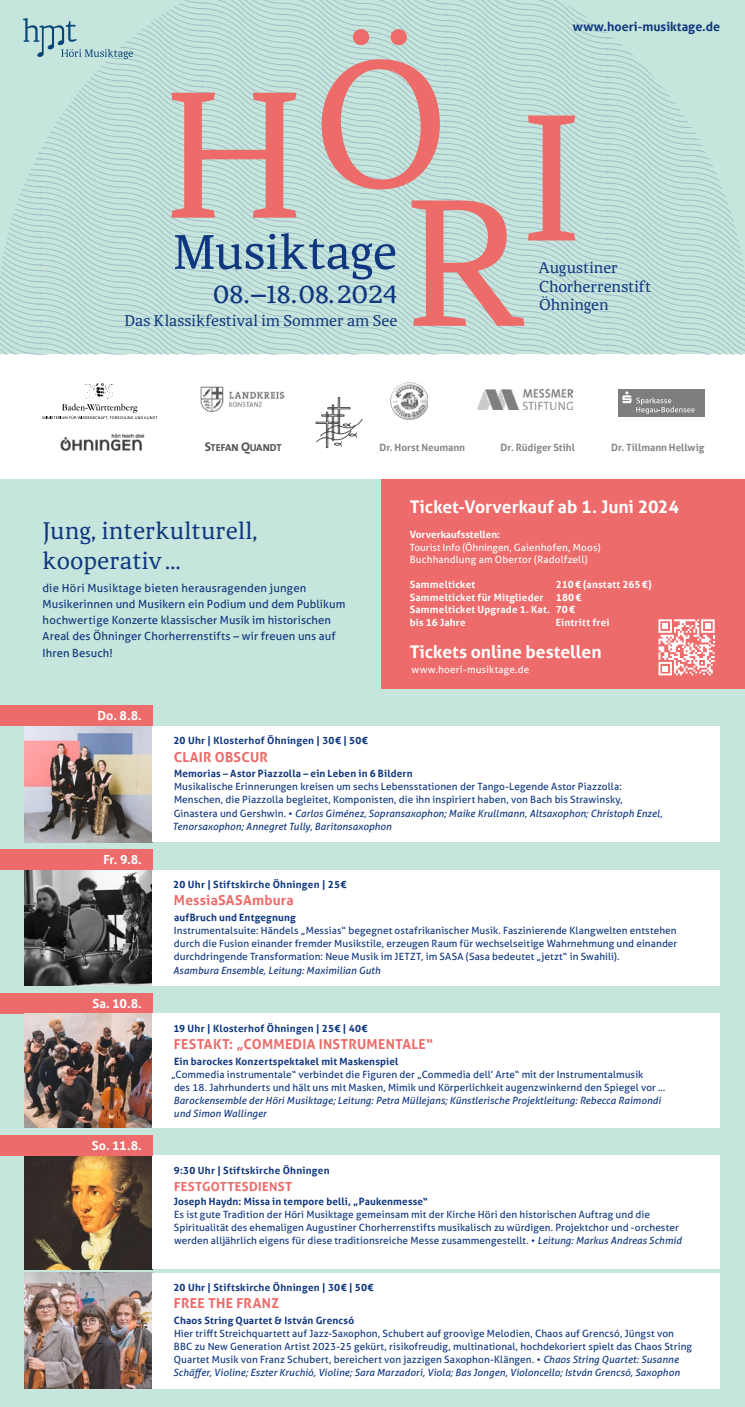
<style>
.page{position:relative;width:745px;height:1407px;background:#fff}
.page>*{position:absolute;margin:0;border:0;box-sizing:border-box;transform-origin:0 0}
.t1{font:50.5px "Brela";letter-spacing:-.015em;color:#0f377f}
.t2{font:29.62px "Brela";color:#0f377f}
.t3{font:25px/30px "Brela";color:#0f377f}
.t4{font:700 17.5px "Aller";color:#fff}
.t5{font:16.25px/18.8px "Brela";letter-spacing:-.005em;color:#0f377f}
.t6{font:700 13.75px "Aller";letter-spacing:.02em;color:#ed6b69}
.t7{font:700 12.5px "Aller";letter-spacing:-.01em;color:#fff}
.t8{font:700 12.5px "Aller";color:#0f377f}
.t9{font:700 12.5px "Aller";letter-spacing:.025em;color:#ed6b69}
.t10{font:11.25px/16.2px "Aller";letter-spacing:.01em;color:#0f377f}
.t11{font:700 10.25px "The Sans Office";color:#565656}
.t12{font:10px/13.1px "Aller";letter-spacing:.01em;color:#0f377f}
.t13{font:700 10px "Aller";letter-spacing:.02em;color:#0f377f}
.t14{font:italic 10px/13.1px "Aller";letter-spacing:.005em;color:#0f377f}
.t15{font:700 10px/12.5px "Aller";letter-spacing:.015em;color:#fff}
.t16{font:10px/12.5px "Aller";letter-spacing:.015em;color:#fff}
.t17{font:700 10px "Aller";color:#878786}
.t18{font:700 10px "Aller";letter-spacing:-.005em;color:#fff}
.s1{font-family:"Futura LT Pro"}
.s2{font-size:12.62px}
.s3{font-style:italic}
</style>
<div class="page">
<div style="left:0;top:479px;width:744px;height:928px;background:#c6e5dc"></div>
<div style="left:0;top:705px;width:152px;height:21px;background:#ed6b6a"></div>
<img style="left:25px;top:726px;width:127px;height:116px">
<div style="left:152px;top:726px;width:567px;height:116px;background:#fff"></div>
<img style="left:25px;top:870px;width:127px;height:116px">
<div style="left:152px;top:870px;width:567px;height:116px;background:#fff"></div>
<div style="left:0;top:849px;width:152px;height:21px;background:#ed6b6a"></div>
<div style="left:0;top:993px;width:152px;height:21px;background:#ed6b6a"></div>
<img style="left:25px;top:1014px;width:127px;height:114px">
<div style="left:152px;top:1014px;width:567px;height:114px;background:#fff"></div>
<div style="left:381px;top:479px;width:363px;height:210px;background:#ed6b6a"></div>
<svg style="left:0;top:0;width:744px;height:355px;background:#c3d5cf"></svg>
<svg style="left:658px;top:619px;width:56px;height:56px"></svg>
<img style="left:25px;top:1272px;width:127px;height:116px">
<div style="left:152px;top:1272px;width:567px;height:116px;background:#fff"></div>
<img style="left:25px;top:1156px;width:127px;height:113px">
<div style="left:152px;top:1156px;width:567px;height:113px;background:#fff"></div>
<div style="left:0;top:1135px;width:152px;height:21px;background:#ed6b6a"></div>
<img style="left:85px;top:383px;width:30px;height:16px">
<svg style="left:43px;top:404px;width:114px;height:15px"></svg>
<img style="left:477px;top:390px;width:95px;height:19px">
<img style="left:390px;top:382px;width:37px;height:37px">
<img style="left:200px;top:387px;width:84px;height:24px">
<img style="left:54px;top:417px;width:97px;height:34px">
<svg style="left:315px;top:397px;width:47px;height:51px"></svg>
<div style="left:617px;top:389px;width:86px;height:28px;background:#7d7d7d"></div>
<svg style="left:622px;top:391px;width:72px;height:23px"></svg>
<h1 class="t1" style="left:173px;top:221px;width:226px">Musiktage</h1>
<h2 class="t2" style="left:213px;top:274px;width:186px">08.<span class="s1">–</span>18.08.2024</h2>
<h3 class="t5" style="left:124px;top:311px;width:274px">Das Klassikfestival im Sommer am See</h3>
<p class="t8" style="left:572px;top:19px;width:149px">www.hoeri-musiktage.de</p>
<h3 class="t5" style="left:539px;top:257px;width:113px">Augustiner<br>Chorherrenstift<br>Öhningen</h3>
<p class="t11" style="left:204px;top:441px;width:78px"><span class="s2">S</span>TEFAN <span class="s2">Q</span>UANDT</p>
<p class="t17" style="left:500px;top:441px;width:76px">Dr. Rüdiger Stihl</p>
<p class="t17" style="left:610px;top:441px;width:95px">Dr. Tillmann Hellwig</p>
<p class="t17" style="left:379px;top:441px;width:87px">Dr. Horst Neumann</p>
<h3 class="t3" style="left:43px;top:515px;width:217px">Jung, interkulturell, kooperativ…</h3>
<p class="t10" style="left:43px;top:579px;width:304px">die Höri Musiktage bieten herausragenden jungen Musikerinnen und Musikern ein Podium und dem Publikum hochwertige Konzerte klassischer Musik im historischen Areal des Öhninger Chorherrenstifts – wir freuen uns auf Ihren Besuch!</p>
<p class="t7" style="left:97px;top:708px;width:46px">Do. 8.8.</p>
<h3 class="t4" style="left:409px;top:496px;width:270px">Ticket-Vorverkauf ab 1. Juni 2024</h3>
<p class="t18" style="left:409px;top:528px;width:92px">Vorverkaufsstellen:</p>
<p class="t16" style="left:409px;top:541px;width:192px">Tourist Info (Öhningen, Gaienhofen, Moos)<br>Buchhandlung am Obertor (Radolfzell)</p>
<p class="t15" style="left:409px;top:578px;width:67px">Sammelticket</p>
<p class="t15" style="left:409px;top:578px;width:243px;text-indent:146px">210€ (anstatt 265€)<br>Sammelticket für Mitglieder 180€<br>Sammelticket Upgrade 1. Kat. 70€<br>bis 16 Jahre</p>
<p class="t15" style="left:555px;top:616px;width:55px">Eintritt frei</p>
<h3 class="t4" style="left:409px;top:641px;width:193px">Tickets online bestellen</h3>
<p class="t16" style="left:411px;top:663px;width:119px">www.hoeri-musiktage.de</p>
<p class="t7" style="left:103px;top:851px;width:40px">Fr. 9.8.</p>
<p class="t7" style="left:92px;top:995px;width:51px">Sa. 10.8.</p>
<p class="t7" style="left:92px;top:1137px;width:51px">So. 11.8.</p>
<p class="t13" style="left:173px;top:734px;width:196px">20 Uhr | Klosterhof Öhningen | 30€ | 50€</p>
<h3 class="t6" style="left:173px;top:748px;width:96px">CLAIR OBSCUR</h3>
<p class="t13" style="left:174px;top:767px;width:240px">Memorias – Astor Piazzolla – ein Leben in 6 Bildern</p>
<p class="t12" style="left:172px;top:780px;width:491px">Musikalische Erinnerungen kreisen um sechs Lebensstationen der Tango-Legende Astor Piazzolla:<br>Menschen, die Piazzolla begleitet, Komponisten, die ihn inspiriert haben, von Bach bis Strawinsky, Ginastera und Gershwin. • <span class="s3">Carlos Giménez, Sopransaxophon; Maike Krullmann, Altsaxophon; Christoph Enzel, Tenorsaxophon; Annegret Tully, Baritonsaxophon</span></p>
<p class="t13" style="left:173px;top:878px;width:174px">20 Uhr | Stiftskirche Öhningen | 25€</p>
<h3 class="t6" style="left:174px;top:892px;width:121px">MessiaSASAmbura</h3>
<p class="t13" style="left:174px;top:911px;width:123px">aufBruch und Entgegnung</p>
<p class="t12" style="left:174px;top:924px;width:504px;text-align:justify">Instrumentalsuite: Händels „Messias“ begegnet ostafrikanischer Musik. Faszinierende Klangwelten entstehen durch die Fusion einander fremder Musikstile, erzeugen Raum für wechselseitige Wahrnehmung und einander durchdringende Transformation: Neue Musik im JETZT, im SASA (Sasa bedeutet „jetzt“ in Swahili).</p>
<p class="t14" style="left:173px;top:963px;width:209px">Asambura Ensemble, Leitung: Maximilian Guth</p>
<p class="t13" style="left:173px;top:1022px;width:196px">19 Uhr | Klosterhof Öhningen | 25€ | 40€</p>
<h3 class="t6" style="left:174px;top:1036px;width:260px">FESTAKT: „COMMEDIA INSTRUMENTALE“</h3>
<p class="t13" style="left:174px;top:1055px;width:226px">Ein barockes Konzertspektakel mit Maskenspiel</p>
<p class="t12" style="left:171px;top:1068px;width:495px">„Commedia instrumentale“ verbindet die Figuren der „Commedia dell’ Arte“ mit der Instrumentalmusik<br>des 18. Jahrhunderts und hält uns mit Masken, Mimik und Körperlichkeit augenzwinkernd den Spiegel vor …</p>
<p class="t14" style="left:173px;top:1094px;width:489px">Barockensemble der Höri Musiktage; Leitung: Petra Müllejans; Künstlerische Projektleitung: Rebecca Raimondi und Simon Wallinger</p>
<p class="t13" style="left:174px;top:1164px;width:157px">9:30 Uhr | Stiftskirche Öhningen</p>
<p class="t9" style="left:174px;top:1179px;width:119px">FESTGOTTESDIENST</p>
<p class="t13" style="left:174px;top:1195px;width:256px">Joseph Haydn: Missa in tempore belli, „Paukenmesse“</p>
<p class="t12" style="left:174px;top:1208px;width:509px">Es ist gute Tradition der Höri Musiktage gemeinsam mit der Kirche Höri den historischen Auftrag und die<br>Spiritualität des ehemaligen Augustiner Chorherrenstifts musikalisch zu würdigen. Projektchor und -orchester werden alljährlich eigens für diese traditionsreiche Messe zusammengestellt. • <span class="s3">Leitung: Markus Andreas Schmid</span></p>
<p class="t13" style="left:173px;top:1281px;width:201px">20 Uhr | Stiftskirche Öhningen | 30€ | 50€</p>
<h3 class="t6" style="left:174px;top:1295px;width:107px">FREE THE FRANZ</h3>
<p class="t13" style="left:174px;top:1314px;width:182px">Chaos String Quartet &amp; István Grencsó</p>
<p class="t12" style="left:173px;top:1326px;width:520px">Hier trifft Streichquartett auf Jazz-Saxophon, Schubert auf groovige Melodien, Chaos auf Grencsó, Jüngst von BBC zu New Generation Artist 2023-25 gekürt, risikofreudig, multinational, hochdekoriert spielt das Chaos String Quartet Musik von Franz Schubert, bereichert von jazzigen Saxophon-Klängen. • <span class="s3">Chaos String Quartet: Susanne Schäffer, Violine; Eszter Kruchió, Violine; Sara Marzadori, Viola; Bas Jongen, Violoncello; István Grencsó, Saxophon</span></p>
</div>
